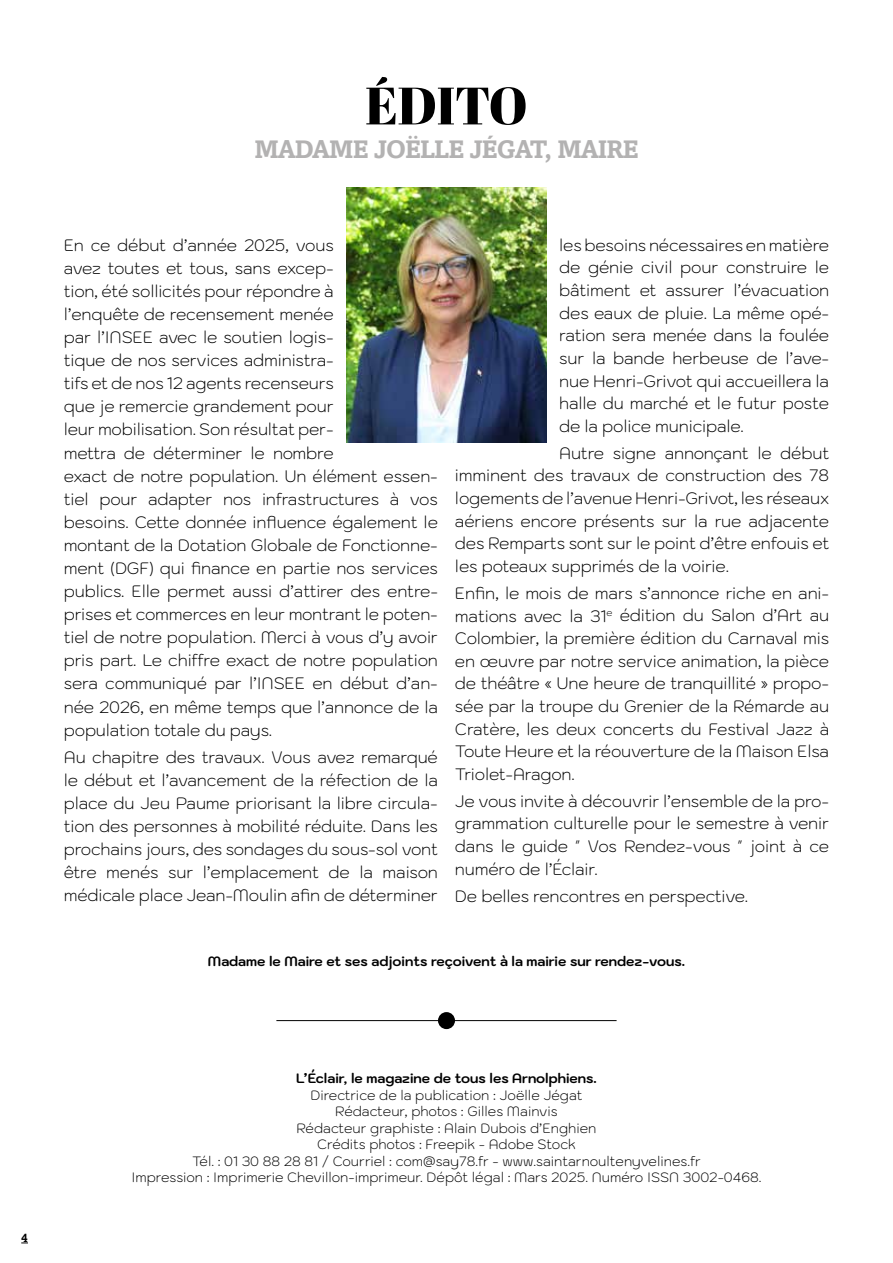
<style>
.page{position:relative;width:893px;height:1263px;background:#fff}
.page>*{position:absolute;margin:0;border:0;box-sizing:border-box;transform-origin:0 0}
.t1{font:52.5px "Abril Fatface";letter-spacing:-.01em;color:#000}
.t2{font:700 25.5px "Amasis";letter-spacing:-.04em;color:#b3b2b2}
.t3{font:200 16.5px/23.1px "Kodchasan";letter-spacing:-.01em;color:#000;text-align:justify}
.t4{font:200 13.5px/16.5px "Kodchasan";color:#000;text-align:center}
.t5{font:700 13.5px "Kodchasan";color:#000}
.t6{font:700 12px "Amasis";color:#000}
</style>
<div class="page">
<hr style="left:276px;top:1020px;width:341px;height:1px;background:#000">
<div style="left:438px;top:1012px;width:17px;height:17px;background:#000;border-radius:50%"></div>
<img style="left:347px;top:187px;width:199px;height:255px">
<h1 class="t1" style="left:365px;top:69px;width:164px">ÉDITO</h1>
<h2 class="t2" style="left:254px;top:134px;width:386px">MADAME JOËLLE JÉGAT, MAIRE</h2>
<p class="t3" style="left:64px;top:233px;width:376px;text-align:left">En ce début d’année 2025, vous<br>avez toutes et tous, sans excep-<br>tion, été sollicités pour répondre à<br>l’enquête de recensement menée<br>par l’INSEE avec le soutien logis-<br>tique de nos services administra-<br>tifs et de nos 12 agents recenseurs<br>que je remercie grandement pour<br>leur mobilisation. Son résultat per-<br>mettra de déterminer le nombre<br>exact de notre population. Un élément essen&shy;tiel pour adapter nos infrastructures à vos besoins. Cette donnée influence également le montant de la Dotation Globale de Fonctionne&shy;ment (DGF) qui finance en partie nos services publics. Elle permet aussi d’attirer des entre&shy;prises et commerces en leur montrant le poten&shy;tiel de notre population. Merci à vous d’y avoir pris part. Le chiffre exact de notre population sera communiqué par l’INSEE en début d’an&shy;née 2026, en même temps que l’annonce de la population totale du pays.</p>
<p class="t3" style="left:64px;top:746px;width:376px">Au chapitre des travaux. Vous avez remarqué le début et l’avancement de la réfection de la place du Jeu Paume priorisant la libre circula&shy;tion des personnes à mobilité réduite. Dans les prochains jours, des sondages du sous-sol vont être menés sur l’emplacement de la maison médicale place Jean-Moulin afin de déterminer</p>
<p class="t3" style="left:559px;top:234px;width:272px;line-height:22.6px">les besoins nécessaires en matière de génie civil pour construire le bâtiment et assurer l’évacuation des eaux de pluie. La même opé&shy;ration sera menée dans la foulée sur la bande herbeuse de l’ave&shy;nue Henri-Grivot qui accueillera la halle du marché et le futur poste de la police municipale.</p>
<p class="t3" style="left:455px;top:442px;width:376px;line-height:22.6px;text-indent:104px">Autre signe annonçant le début imminent des travaux de construction des 78 logements de l’avenue Henri-Grivot, les réseaux aériens encore présents sur la rue adjacente des Remparts sont sur le point d’être enfouis et les poteaux supprimés de la voirie.</p>
<p class="t3" style="left:455px;top:582px;width:376px;line-height:22.6px">Enfin, le mois de mars s’annonce riche en ani&shy;mations avec la 31<sup>e</sup> édition du Salon d’Art au Colombier, la première édition du Carnaval mis en œuvre par notre service animation, la pièce de théâtre « Une heure de tranquillité » propo&shy;sée par la troupe du Grenier de la Rémarde au Cratère, les deux concerts du Festival Jazz à Toute Heure et la réouverture de la Maison Elsa Triolet-Aragon.</p>
<p class="t3" style="left:455px;top:790px;width:376px;line-height:22.6px">Je vous invite à découvrir l’ensemble de la pro&shy;grammation culturelle pour le semestre à venir dans le guide " Vos Rendez-vous " joint à ce numéro de l’Éclair.</p>
<p class="t3" style="left:455px;top:884px;width:295px">De belles rencontres en perspective.</p>
<p class="t5" style="left:208px;top:954px;width:479px">Madame le Maire et ses adjoints reçoivent à la mairie sur rendez-vous.</p>
<p class="t6" style="left:21px;top:1230px;width:8px">4</p>
<p class="t5" style="left:296px;top:1070px;width:302px">L’Éclair, le magazine de tous les Arnolphiens.</p>
<p class="t4" style="left:131px;top:1087px;width:632px">Directrice de la publication : Joëlle Jégat<br>Rédacteur, photos : Gilles Mainvis<br>Rédacteur graphiste : Alain Dubois d’Enghien<br>Crédits photos : Freepik - Adobe Stock<br>Tél. : 01 30 88 28 81 / Courriel : com@say78.fr - www.saintarnoultenyvelines.fr<br>Impression : Imprimerie Chevillon-imprimeur. Dépôt légal : Mars 2025. Numéro ISSN 3002-0468.</p>
</div>
